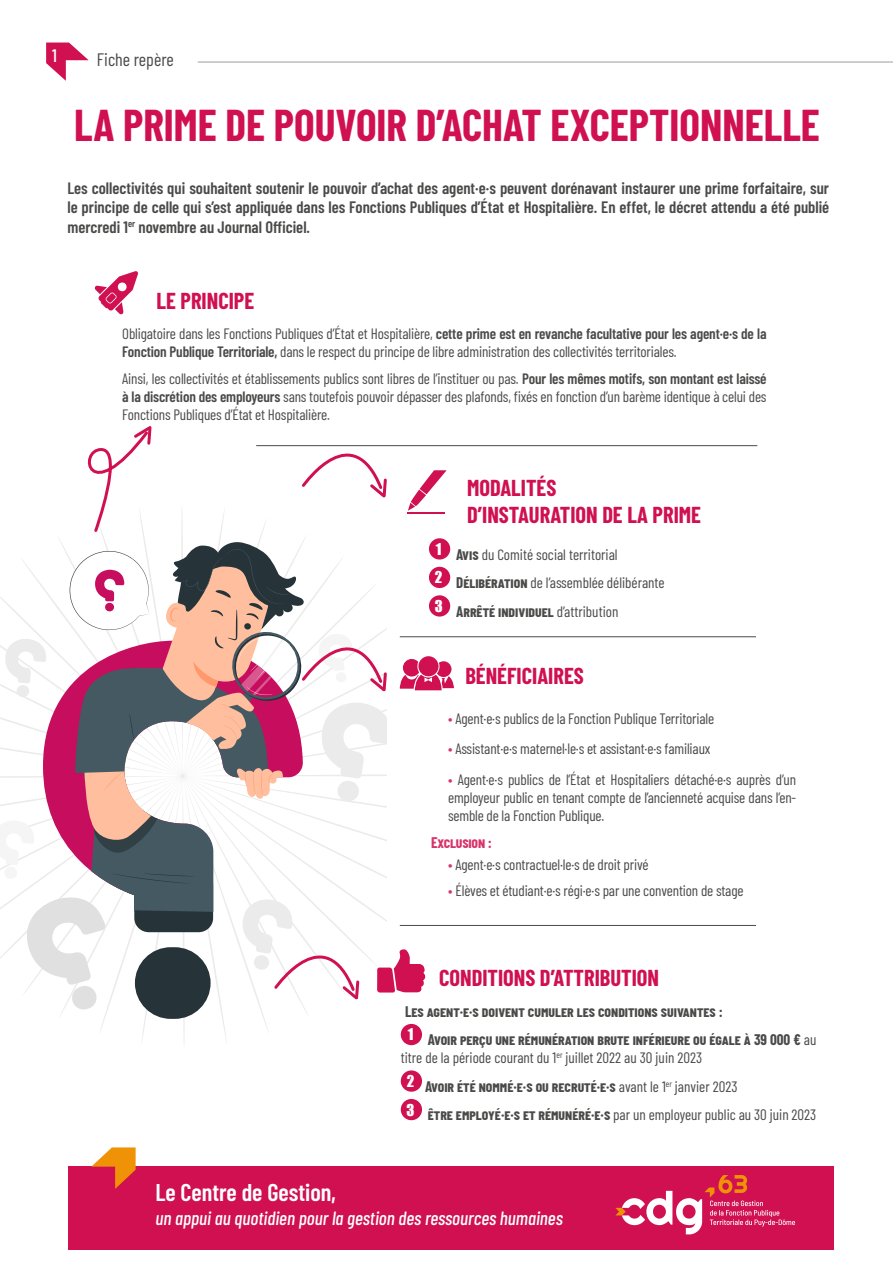
<style>
.page{position:relative;width:893px;height:1263px;background:#fff}
.page>*{position:absolute;margin:0;border:0;box-sizing:border-box;transform-origin:0 0}
.t1{font:700 43.5px "Barlow Condensed";color:#d01050}
.t2{font:600 24.15px "Barlow Condensed";color:#fff}
.t3{font:700 22.5px/27px "Barlow Condensed";color:#d01050}
.t4{font:italic 500 19.05px "Barlow Condensed";color:#fff}
.t5{font:18px "Barlow Condensed";color:#4a4a49}
.t6{font:500 18px "Barlow Condensed";color:#fff}
.t7{font:600 16.5px/19.5px "Barlow Condensed";color:#4a4a49;text-align:justify}
.t8{font:15px/18px "Barlow Condensed";letter-spacing:-.01em;color:#4a4a49}
.t9{font:700 15px/28.5px "Barlow Condensed";color:#4a4a49}
.t10{font:700 15px "Barlow Condensed";letter-spacing:-.01em;color:#d7346a}
.s1{font-weight:600}
.s2{font-weight:700}
.s3{color:#d7346a}
.s4{font-weight:400}
</style>
<div class="page">
<div style="left:401px;top:1070px;width:21px;height:22px;background:#d01050;border-radius:50%"></div>
<div style="left:401px;top:1099px;width:21px;height:21px;background:#d01050;border-radius:50%"></div>
<hr style="left:256px;top:445px;width:501px;height:1px;background:#4a4a49">
<hr style="left:400px;top:636px;width:356px;height:1px;background:#4a4a49">
<hr style="left:400px;top:925px;width:356px;height:1px;background:#4a4a49">
<svg style="left:95px;top:271px;width:43px;height:43px"></svg>
<svg style="left:0;top:426px;width:454px;height:620px"></svg>
<hr style="left:198px;top:62px;width:695px;height:1px;background:#9d9d9c">
<svg style="left:46px;top:43px;width:43px;height:38px"></svg>
<div style="left:68px;top:1167px;width:765px;height:83px;background:#d01050"></div>
<svg style="left:91px;top:1147px;width:45px;height:42px"></svg>
<svg style="left:615px;top:1175px;width:180px;height:59px"></svg>
<p class="t6" style="left:52px;top:42px;width:6px">1</p>
<p class="t5" style="left:97px;top:47px;width:78px">Fiche repère</p>
<h1 class="t1" style="left:74px;top:95px;width:747px">LA PRIME DE POUVOIR D’ACHAT EXCEPTIONNELLE</h1>
<p class="t7" style="left:67px;top:177px;width:763px">Les collectivités qui souhaitent soutenir le pouvoir d’achat des agent·e·s peuvent dorénavant instaurer une prime forfaitaire, sur le principe de celle qui s’est appliquée dans les Fonctions Publiques d’État et Hospitalière. En effet, le décret attendu a été publié mercredi 1<sup>er</sup> novembre au Journal Officiel.</p>
<h3 class="t3" style="left:157px;top:286px;width:99px">LE PRINCIPE</h3>
<p class="t8" style="left:122px;top:324px;width:646px">Obligatoire dans les Fonctions Publiques d’État et Hospitalière, <span class="s1">cette prime est en revanche facultative pour les agent·e·s de la<br>Fonction Publique Territoriale,</span> dans le respect du principe de libre administration des collectivités territoriales.</p>
<p class="t8" style="left:122px;top:368px;width:646px;text-align:justify">Ainsi, les collectivités et établissements publics sont libres de l’instituer ou pas. <span class="s1">Pour les mêmes motifs, son montant est laissé à la discrétion des employeurs</span> sans toutefois pouvoir dépasser des plafonds, fixés en fonction d’un barème identique à celui des Fonctions Publiques d’État et Hospitalière.</p>
<h3 class="t3" style="left:467px;top:473px;width:235px">MODALITÉS<br>D’INSTAURATION DE LA PRIME</h3>
<p class="t8" style="left:435px;top:539px;width:231px;line-height:28.5px"><sup>1</sup> <span class="s2">Avis</span> du Comité social territorial<br><sup>2</sup> <span class="s2">Délibération</span> de l’assemblée délibérante<br><sup>3</sup> <span class="s2">Arrêté individuel</span> d’attribution</p>
<h3 class="t3" style="left:465px;top:661px;width:120px">BÉNÉFICIAIRES</h3>
<p class="t8" style="left:448px;top:708px;width:268px"><span class="s3">•</span> Agent·e·s publics de la Fonction Publique Territoriale</p>
<p class="t8" style="left:448px;top:739px;width:264px"><span class="s3">•</span> Assistant·e·s maternel·le·s et assistant·e·s familiaux</p>
<p class="t8" style="left:448px;top:770px;width:350px;text-align:justify"><span class="s3">•</span> Agent·e·s publics de l’État et Hospitaliers détaché·e·s auprès d’un employeur public en tenant compte de l’ancienneté acquise dans l’en&shy;semble de la Fonction Publique.</p>
<p class="t10" style="left:431px;top:832px;width:63px">Exclusion :</p>
<p class="t8" style="left:448px;top:854px;width:202px"><span class="s3">•</span> Agent·e·s contractuel·le·s de droit privé</p>
<p class="t8" style="left:448px;top:881px;width:297px"><span class="s3">•</span> Élèves et étudiant·e·s régi·e·s par une convention de stage</p>
<h3 class="t3" style="left:439px;top:963px;width:222px">CONDITIONS D’ATTRIBUTION</h3>
<p class="t9" style="left:405px;top:996px;width:413px">Les agent·e·s doivent cumuler les conditions suivantes :<br><sup>1</sup> Avoir perçu une rémunération brute inférieure ou égale à 39 000 € <span class="s4">au</span></p>
<p class="t8" style="left:407px;top:1042px;width:411px;line-height:28.5px;text-indent:-6px">titre de la période courant du 1<sup>er</sup> juillet 2022 au 30 juin 2023<br><sup>2</sup> <span class="s2">Avoir été nommé·e·s ou recruté·e·s</span> avant le 1<sup>er</sup> janvier 2023<br><sup>3</sup> <span class="s2">être employé·e·s et rémunéré·e·s</span> par un employeur public au 30 juin 2023</p>
<h2 class="t2" style="left:155px;top:1175px;width:182px">Le Centre de Gestion,</h2>
<p class="t4" style="left:155px;top:1205px;width:409px">un appui au quotidien pour la gestion des ressources humaines</p>
</div>
